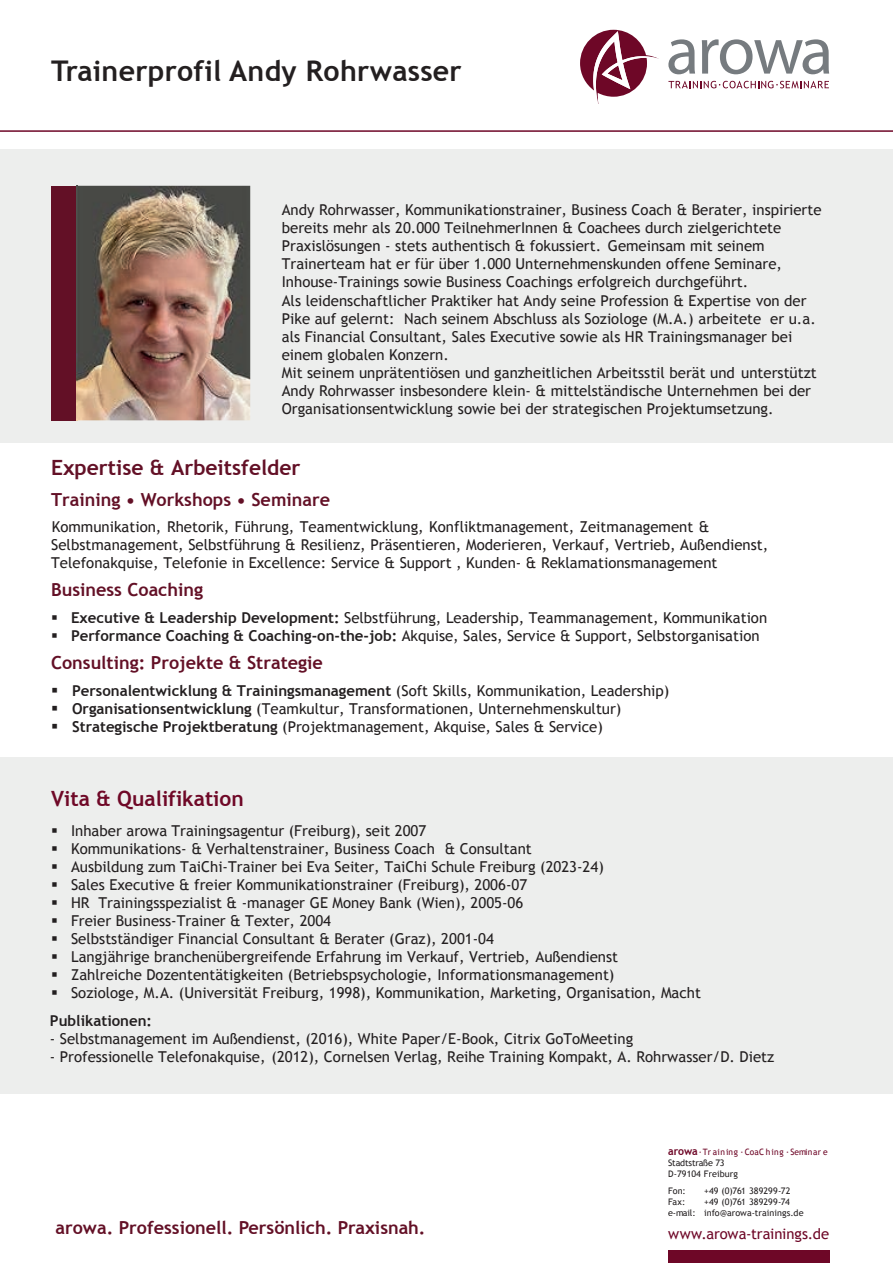
<style>
.page{position:relative;width:893px;height:1263px;background:#fff}
.page>*{position:absolute;margin:0;border:0;box-sizing:border-box;transform-origin:0 0}
.t1{font:700 28.5px "Trebuchet MS";letter-spacing:.01em;color:#231f20}
.t2{font:700 21px "Trebuchet MS";color:#631026}
.t3{font:700 21px "Trebuchet MS";color:#6f0827}
.t4{font:700 18px "Trebuchet MS";color:#631026}
.t5{font:15px/18px "Trebuchet MS";color:#231f20}
.t6{font:700 15px "Trebuchet MS";color:#231f20}
.t7{font:14.85px "Trebuchet MS";letter-spacing:-.005em;color:#6e0727}
.t8{font:9px/10.4px "Trebuchet MS";letter-spacing:.01em;color:#231f20}
.t9{font:8.7px "Trebuchet MS";letter-spacing:.015em;color:#6e0727;scale:.96 1}
.s1{font-weight:700}
.s2{font-weight:400}
.s3{font-weight:700;font-size:10.95px}
</style>
<div class="page">
<div style="left:668px;top:1250px;width:161px;height:13px;background:#6e0727"></div>
<svg style="left:668px;top:39px;width:27px;height:35px"></svg>
<svg style="left:702px;top:39px;width:127px;height:35px"></svg>
<svg style="left:668px;top:81px;width:161px;height:7px"></svg>
<svg style="left:580px;top:30px;width:79px;height:73px"></svg>
<hr style="left:0;top:130px;width:893px;height:2px;background:#6e0727">
<div style="left:0;top:149px;width:893px;height:294px;background:#edeeed"></div>
<div style="left:0;top:758px;width:893px;height:336px;background:#edeeed"></div>
<div style="left:51px;top:186px;width:27px;height:234px;background:#631026"></div>
<img style="left:78px;top:186px;width:172px;height:234px">
<img style="left:76px;top:186px;width:2px;height:234px">
<h1 class="t1" style="left:51px;top:53px;width:412px">Trainerprofil Andy Rohrwasser</h1>
<p class="t5" style="left:282px;top:201px;width:541px">Andy Rohrwasser, Kommunikationstrainer, Business Coach &amp; Berater, inspirierte bereits mehr als 20.000 TeilnehmerInnen &amp; Coachees durch zielgerichtete Praxislösungen - stets authentisch &amp; fokussiert. Gemeinsam mit seinem Trainerteam hat er für über 1.000 Unternehmenskunden offene Seminare, Inhouse-Trainings sowie Business Coachings erfolgreich durchgeführt.<br>Als leidenschaftlicher Praktiker hat Andy seine Profession &amp; Expertise von der Pike auf gelernt: Nach seinem Abschluss als Soziologe (M.A.) arbeitete er u.a. als Financial Consultant, Sales Executive sowie als HR Trainingsmanager bei einem globalen Konzern.<br>Mit seinem unprätentiösen und ganzheitlichen Arbeitsstil berät und unterstützt Andy Rohrwasser insbesondere klein- &amp; mittelständische Unternehmen bei der Organisationsentwicklung sowie bei der strategischen Projektumsetzung.</p>
<h2 class="t2" style="left:51px;top:455px;width:251px">Expertise &amp; Arbeitsfelder</h2>
<p class="t4" style="left:51px;top:488px;width:280px">Training • Workshops • Seminare</p>
<p class="t5" style="left:51px;top:518px;width:718px">Kommunikation, Rhetorik, Führung, Teamentwicklung, Konfliktmanagement, Zeitmanagement &amp;<br>Selbstmanagement, Selbstführung &amp; Resilienz, Präsentieren, Moderieren, Verkauf, Vertrieb, Außendienst,<br>Telefonakquise, Telefonie in Excellence: Service &amp; Support , Kunden- &amp; Reklamationsmanagement</p>
<p class="t4" style="left:51px;top:579px;width:154px">Business Coaching</p>
<p class="t5" style="left:51px;top:609px;width:718px">▪ <span class="s1">Executive &amp; Leadership Development:</span> Selbstführung, Leadership, Teammanagement, Kommunikation</p>
<p class="t5" style="left:51px;top:627px;width:710px">▪ <span class="s1">Performance Coaching &amp; Coaching-on-the-job:</span> Akquise, Sales, Service &amp; Support, Selbstorganisation</p>
<p class="t4" style="left:51px;top:651px;width:273px">Consulting: Projekte &amp; Strategie</p>
<p class="t6" style="left:51px;top:681px;width:620px">▪ Personalentwicklung &amp; Trainingsmanagement <span class="s2">(Soft Skills, Kommunikation, Leadership)</span></p>
<p class="t5" style="left:51px;top:699px;width:572px">▪ <span class="s1">Organisationsentwicklung</span> (Teamkultur, Transformationen, Unternehmenskultur)</p>
<p class="t5" style="left:51px;top:717px;width:553px">▪ <span class="s1">Strategische Projektberatung</span> (Projektmanagement, Akquise, Sales &amp; Service)</p>
<h2 class="t3" style="left:51px;top:785px;width:194px">Vita &amp; Qualifikation</h2>
<p class="t5" style="left:51px;top:822px;width:377px">▪ Inhaber arowa Trainingsagentur (Freiburg), seit 2007</p>
<p class="t5" style="left:51px;top:840px;width:482px">▪ Kommunikations- &amp; Verhaltenstrainer, Business Coach &amp; Consultant</p>
<p class="t5" style="left:51px;top:858px;width:554px">▪ Ausbildung zum TaiChi-Trainer bei Eva Seiter, TaiChi Schule Freiburg (2023-24)</p>
<p class="t5" style="left:51px;top:876px;width:478px">▪ Sales Executive &amp; freier Kommunikationstrainer (Freiburg), 2006-07</p>
<p class="t5" style="left:51px;top:894px;width:474px">▪ HR Trainingsspezialist &amp; -manager GE Money Bank (Wien), 2005-06</p>
<p class="t5" style="left:51px;top:912px;width:281px">▪ Freier Business-Trainer &amp; Texter, 2004</p>
<p class="t5" style="left:51px;top:930px;width:444px">▪ Selbstständiger Financial Consultant &amp; Berater (Graz), 2001-04</p>
<p class="t5" style="left:51px;top:948px;width:568px">▪ Langjährige branchenübergreifende Erfahrung im Verkauf, Vertrieb, Außendienst</p>
<p class="t5" style="left:51px;top:966px;width:565px">▪ Zahlreiche Dozententätigkeiten (Betriebspsychologie, Informationsmanagement)</p>
<p class="t5" style="left:50px;top:979px;width:653px;line-height:27.9px">▪ Soziologe, M.A. (Universität Freiburg, 1998), Kommunikation, Marketing, Organisation, Macht<br><span class="s1">Publikationen:</span></p>
<p class="t5" style="left:50px;top:1030px;width:585px">- Selbstmanagement im Außendienst, (2016), White Paper/E-Book, Citrix GoToMeeting</p>
<p class="t5" style="left:50px;top:1048px;width:726px">- Professionelle Telefonakquise, (2012), Cornelsen Verlag, Reihe Training Kompakt, A. Rohrwasser/D. Dietz</p>
<p class="t4" style="left:55px;top:1216px;width:372px">arowa. Professionell. Persönlich. Praxisnah.</p>
<p class="t9" style="left:668px;top:1147px;width:168px"><span class="s3">arowa</span>· Tr aining · CoaC hing · Seminar e</p>
<p class="t8" style="left:668px;top:1158px;width:71px">Stadtstraße 73<br>D-79104 Freiburg</p>
<p class="t8" style="left:668px;top:1186px;width:19px">Fon:</p>
<p class="t8" style="left:704px;top:1186px;width:88px">+49 (0)761 389299-72</p>
<p class="t8" style="left:668px;top:1197px;width:19px">Fax:</p>
<p class="t8" style="left:668px;top:1196px;width:137px;line-height:10.8px;text-indent:36px">+49 (0)761 389299-74 e-mail: info@arowa-trainings.de</p>
<p class="t7" style="left:668px;top:1224px;width:163px">www.arowa-trainings.de</p>
</div>
